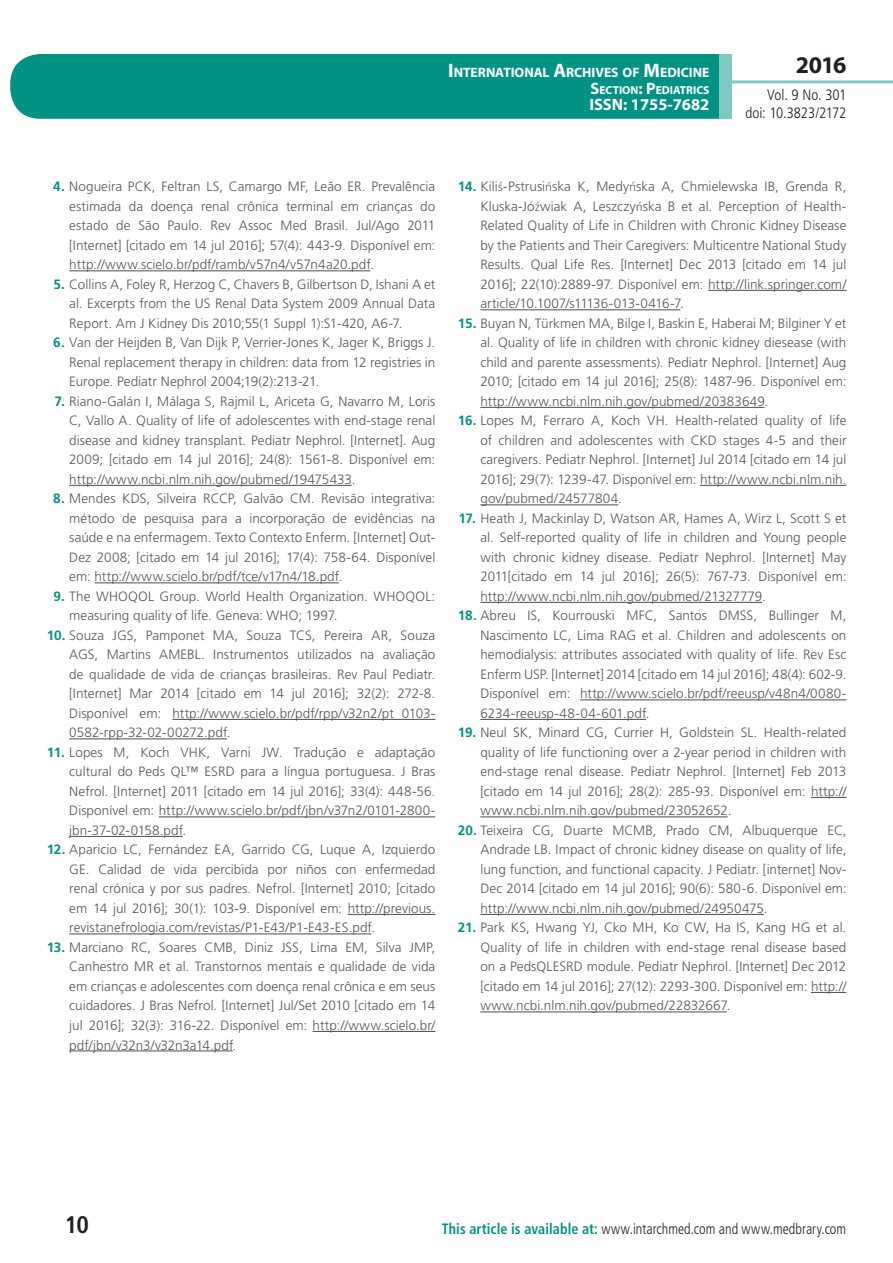
<style>
.page{position:relative;width:893px;height:1263px;background:#fff}
.page>*{position:absolute;margin:0;border:0;box-sizing:border-box;transform-origin:0 0}
.t1{font:700 24px "Myriad Pro";color:#231f20}
.t2{font:700 condensed 24px "Frutiger LT Std";color:#231f20}
.t3{font:700 16.5px "Myriad Pro";color:#fff}
.t4{font:300 condensed 15px "Frutiger LT Std";color:#231f20;scale:.94 1}
.t5{font:300 condensed 15px/18px "Frutiger LT Std";color:#231f20;text-align:right}
.t6{font:700 13.65px "Myriad Pro";letter-spacing:-.005em;color:#fff}
.t7{font:300 13.5px/19.5px "Frutiger LT Std";letter-spacing:.005em;color:#57585a;text-align:justify}
.t8{font:700 11.55px "Myriad Pro";color:#fff}
.s1{font-size:19.5px}
.s2{font-size:16.5px}
.s3{font-weight:700;color:#009384}
.s4{font-size:12px}
.s5{font-family:"Calibri"}
</style>
<div class="page">
<div style="left:10px;top:54px;width:775px;height:65px;background:#009384;border-radius:30px"></div>
<div style="left:732px;top:0;width:161px;height:157px;background:#fff"></div>
<hr style="left:730px;top:80px;width:163px;height:3px;background:#80c9c2">
<div style="left:719px;top:54px;width:13px;height:65px;background:#80c9c2"></div>
<hr style="left:69px;top:270px;width:301px;height:1px;background:#4b4c4d">
<hr style="left:69px;top:485px;width:283px;height:1px;background:#4b4c4d">
<hr style="left:95px;top:582px;width:244px;height:1px;background:#4b4c4d">
<hr style="left:172px;top:719px;width:263px;height:1px;background:#4b4c4d">
<hr style="left:69px;top:738px;width:158px;height:1px;background:#4b4c4d">
<hr style="left:159px;top:816px;width:276px;height:1px;background:#4b4c4d">
<hr style="left:69px;top:836px;width:114px;height:1px;background:#4b4c4d">
<hr style="left:348px;top:914px;width:87px;height:1px;background:#4b4c4d">
<hr style="left:69px;top:933px;width:302px;height:1px;background:#4b4c4d">
<hr style="left:313px;top:1031px;width:122px;height:1px;background:#4b4c4d">
<hr style="left:69px;top:1050px;width:164px;height:1px;background:#4b4c4d">
<hr style="left:708px;top:290px;width:138px;height:1px;background:#4b4c4d">
<hr style="left:480px;top:309px;width:200px;height:1px;background:#4b4c4d">
<hr style="left:480px;top:407px;width:285px;height:1px;background:#4b4c4d">
<hr style="left:700px;top:485px;width:146px;height:1px;background:#4b4c4d">
<hr style="left:480px;top:504px;width:138px;height:1px;background:#4b4c4d">
<hr style="left:480px;top:602px;width:282px;height:1px;background:#4b4c4d">
<hr style="left:580px;top:699px;width:266px;height:1px;background:#4b4c4d">
<hr style="left:480px;top:719px;width:166px;height:1px;background:#4b4c4d">
<hr style="left:811px;top:797px;width:35px;height:1px;background:#4b4c4d">
<hr style="left:480px;top:816px;width:248px;height:1px;background:#4b4c4d">
<hr style="left:480px;top:914px;width:284px;height:1px;background:#4b4c4d">
<hr style="left:811px;top:992px;width:35px;height:1px;background:#4b4c4d">
<hr style="left:480px;top:1011px;width:247px;height:1px;background:#4b4c4d">
<p class="t6" style="left:448px;top:64px;width:263px"><span class="s1">I</span>NTERNATIONAL <span class="s1">A</span>RCHIVES OF <span class="s1">M</span>EDICINE</p>
<p class="t8" style="left:591px;top:82px;width:120px"><span class="s2">S</span>ECTION<span class="s2">: P</span>EDIATRICS</p>
<p class="t3" style="left:589px;top:94px;width:122px">ISSN: 1755-7682</p>
<h1 class="t1" style="left:796px;top:49px;width:52px">2016</h1>
<p class="t5" style="left:745px;top:86px;width:102px">Vol. 9 No. 301 doi: 10.3823/2172</p>
<p class="t7" style="left:69px;top:177px;width:368px;text-indent:-16px"><span class="s3">4.</span> Nogueira PCK, Feltran LS, Camargo MF, Leão ER. Prevalência estimada da doença renal crônica terminal em crianças do estado de São Paulo. Rev Assoc Med Brasil. Jul/Ago 2011 [Internet] [citado em 14 jul 2016]; 57(4): 443-9. Disponível em: http://www.scielo.br/pdf/ramb/v57n4/v57n4a20.pdf.</p>
<p class="t7" style="left:69px;top:275px;width:368px;text-indent:-16px"><span class="s3">5.</span> Collins A, Foley R, Herzog C, Chavers B, Gilbertson D, Ishani A et al. Excerpts from the US Renal Data System 2009 Annual Data Report. Am J Kidney Dis 2010;55(1 Suppl 1):S1-420, A6-7.</p>
<p class="t7" style="left:69px;top:333px;width:368px;text-indent:-16px"><span class="s3">6.</span> Van der Heijden B, Van Dijk P, Verrier-Jones K, Jager K, Briggs J.<br>Renal replacement therapy in children: data from 12 registries in Europe. Pediatr Nephrol 2004;19(2):213-21.</p>
<p class="t7" style="left:69px;top:392px;width:368px;text-indent:-15px"><span class="s3">7.</span> Riano-Galán I, Málaga S, Rajmil L, Ariceta G, Navarro M, Loris C, Vallo A. Quality of life of adolescentes with end-stage renal disease and kidney transplant. Pediatr Nephrol. [Internet]. Aug 2009; [citado em 14 jul 2016]; 24(8): 1561-8. Disponível em: http://www.ncbi.nlm.nih.gov/pubmed/19475433.</p>
<p class="t7" style="left:69px;top:489px;width:368px;text-indent:-16px"><span class="s3">8.</span> Mendes KDS, Silveira RCCP, Galvão CM. Revisão integrativa: método de pesquisa para a incorporação de evidências na saúde e na enfermagem. Texto Contexto Enferm. [Internet] Out-Dez 2008; [citado em 14 jul 2016]; 17(4): 758-64. Disponível em: http://www.scielo.br/pdf/tce/v17n4/18.pdf.</p>
<p class="t7" style="left:69px;top:587px;width:368px;text-indent:-16px"><span class="s3">9.</span> The WHOQOL Group. World Health Organization. WHOQOL: measuring quality of life. Geneva: WHO; 1997.</p>
<p class="t7" style="left:69px;top:626px;width:368px;text-indent:-23px"><span class="s3">10.</span> Souza JGS, Pamponet MA, Souza TCS, Pereira AR, Souza AGS, Martins AMEBL. Instrumentos utilizados na avaliação de qualidade de vida de crianças brasileiras. Rev Paul Pediatr. [Internet] Mar 2014 [citado em 14 jul 2016]; 32(2): 272-8.<br>Disponível em: http://www.scielo.br/pdf/rpp/v32n2/pt_0103- 0582-rpp-32-02-00272.pdf.</p>
<p class="t7" style="left:69px;top:743px;width:368px;text-indent:-22px"><span class="s3">11.</span> Lopes M, Koch VHK, Varni JW. Tradução e adaptação cultural do Peds QL™ ESRD para a língua portuguesa. J Bras Nefrol. [Internet] 2011 [citado em 14 jul 2016]; 33(4): 448-56.<br>Disponível em: http://www.scielo.br/pdf/jbn/v37n2/0101-2800- jbn-37-02-0158.pdf.</p>
<p class="t7" style="left:69px;top:840px;width:368px;text-indent:-23px"><span class="s3">12.</span> Aparicio LC, Fernández EA, Garrido CG, Luque A, Izquierdo GE. Calidad de vida percibida por niños con enfermedad renal crónica y por sus padres. Nefrol. [Internet] 2010; [citado em 14 jul 2016]; 30(1): 103-9. Disponível em: http://previous. revistanefrologia.com/revistas/P1-E43/P1-E43-ES.pdf.</p>
<p class="t7" style="left:69px;top:938px;width:368px;text-indent:-22px"><span class="s3">13.</span> Marciano RC, Soares CMB, Diniz JSS, Lima EM, Silva JMP, Canhestro MR et al. Transtornos mentais e qualidade de vida em crianças e adolescentes com doença renal crônica e em seus cuidadores. J Bras Nefrol. [Internet] Jul/Set 2010 [citado em 14 jul 2016]; 32(3): 316-22. Disponível em: http://www.scielo.br/ pdf/jbn/v32n3/v32n3a14.pdf<span class="s4">.</span></p>
<p class="t7" style="left:480px;top:177px;width:368px;text-indent:-22px"><span class="s3">14.</span> Kili<span class="s5">ś</span>-Pstrusi<span class="s5">ń</span>ska K, Medy<span class="s5">ń</span>ska A, Chmielewska IB, Grenda R, Kluska-Jó<span class="s5">ź</span>wiak A, Leszczy<span class="s5">ń</span>ska B et al. Perception of Health-Related Quality of Life in Children with Chronic Kidney Disease by the Patients and Their Caregivers: Multicentre National Study Results. Qual Life Res. [Internet] Dec 2013 [citado em 14 jul 2016]; 22(10):2889-97. Disponível em: http://link.springer.com/ article/10.1007/s11136-013-0416-7.</p>
<p class="t7" style="left:480px;top:314px;width:368px;text-indent:-23px"><span class="s3">15.</span> Buyan N, Türkmen MA, Bilge I, Baskin E, Haberai M; Bilginer Y et al. Quality of life in children with chronic kidney diesease (with child and parente assessments). Pediatr Nephrol. [Internet] Aug 2010; [citado em 14 jul 2016]; 25(8): 1487-96. Disponível em: http://www.ncbi.nlm.nih.gov/pubmed/20383649.</p>
<p class="t7" style="left:480px;top:411px;width:368px;text-indent:-23px"><span class="s3">16.</span> Lopes M, Ferraro A, Koch VH. Health-related quality of life of children and adolescentes with CKD stages 4-5 and their caregivers. Pediatr Nephrol. [Internet] Jul 2014 [citado em 14 jul 2016]; 29(7): 1239-47. Disponível em: http://www.ncbi.nlm.nih. gov/pubmed/24577804.</p>
<p class="t7" style="left:480px;top:509px;width:368px;text-indent:-22px"><span class="s3">17.</span> Heath J, Mackinlay D, Watson AR, Hames A, Wirz L, Scott S et al. Self-reported quality of life in children and Young people with chronic kidney disease. Pediatr Nephrol. [Internet] May 2011[citado em 14 jul 2016]; 26(5): 767-73. Disponível em: http://www.ncbi.nlm.nih.gov/pubmed/21327779.</p>
<p class="t7" style="left:480px;top:606px;width:368px;text-indent:-23px"><span class="s3">18.</span> Abreu IS, Kourrouski MFC, Santos DMSS, Bullinger M, Nascimento LC, Lima RAG et al. Children and adolescents on hemodialysis: attributes associated with quality of life. Rev Esc Enferm USP. [Internet] 2014 [citado em 14 jul 2016]; 48(4): 602-9.<br>Disponível em: http://www.scielo.br/pdf/reeusp/v48n4/0080- 6234-reeusp-48-04-601.pdf.</p>
<p class="t7" style="left:480px;top:723px;width:368px;text-indent:-22px"><span class="s3">19.</span> Neul SK, Minard CG, Currier H, Goldstein SL. Health-related quality of life functioning over a 2-year period in children with end-stage renal disease. Pediatr Nephrol. [Internet] Feb 2013 [citado em 14 jul 2016]; 28(2): 285-93. Disponível em: http:// www.ncbi.nlm.nih.gov/pubmed/23052652.</p>
<p class="t7" style="left:480px;top:821px;width:368px;text-indent:-23px"><span class="s3">20.</span> Teixeira CG, Duarte MCMB, Prado CM, Albuquerque EC, Andrade LB. Impact of chronic kidney disease on quality of life, lung function, and functional capacity. J Pediatr. [internet] Nov-Dec 2014 [citado em 14 jul 2016]; 90(6): 580-6. Disponível em: http://www.ncbi.nlm.nih.gov/pubmed/24950475.</p>
<p class="t7" style="left:480px;top:918px;width:368px;text-indent:-23px"><span class="s3">21.</span> Park KS, Hwang YJ, Cko MH, Ko CW, Ha IS, Kang HG et al.<br>Quality of life in children with end-stage renal disease based on a PedsQLESRD module. Pediatr Nephrol. [Internet] Dec 2012 [citado em 14 jul 2016]; 27(12): 2293-300. Disponível em: http:// www.ncbi.nlm.nih.gov/pubmed/22832667.</p>
<h1 class="t2" style="left:65px;top:1210px;width:26px">10</h1>
<p class="t4" style="left:442px;top:1220px;width:432px"><span class="s3">This article is available at:</span> www.intarchmed.com and www.medbrary.com</p>
</div>
